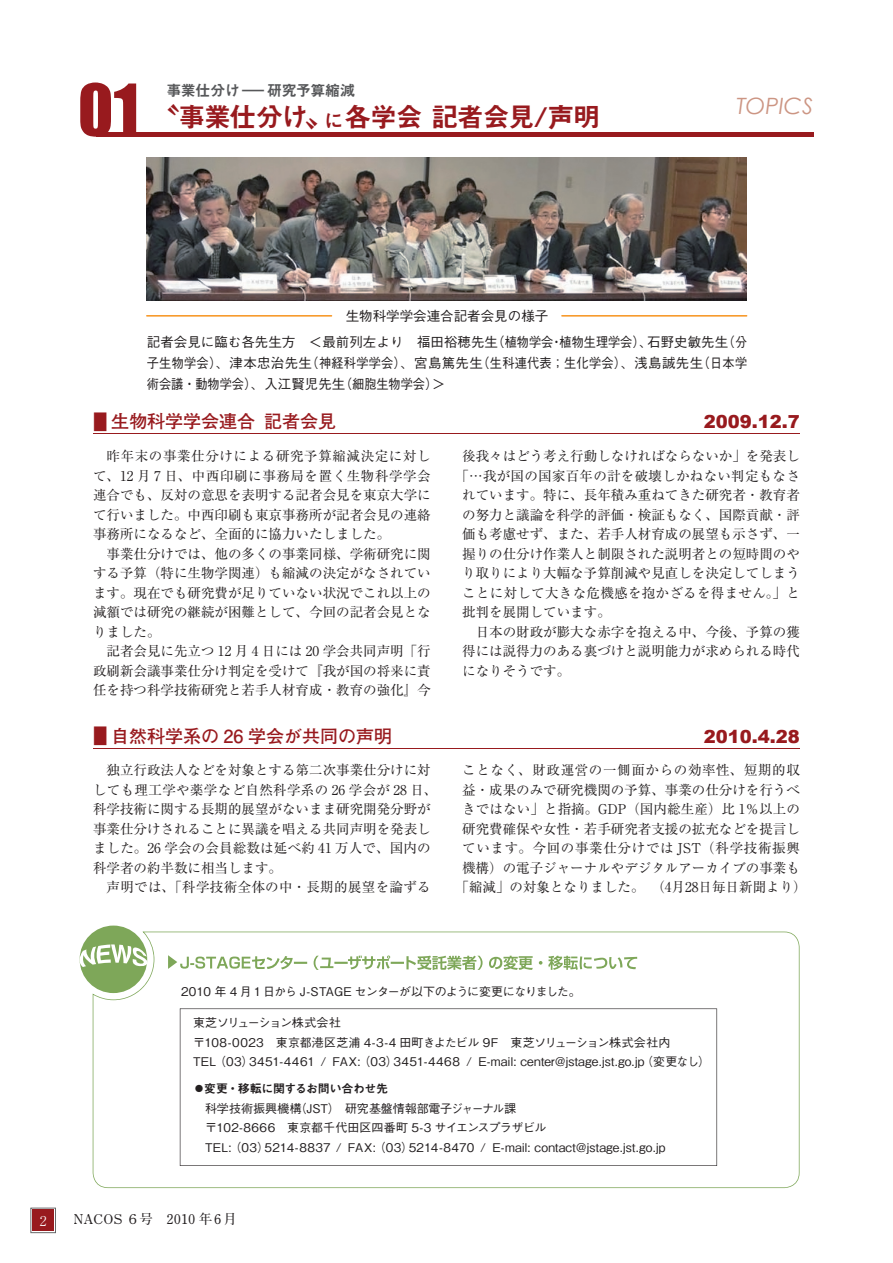
<style>
.page{position:relative;width:893px;height:1263px;background:#fff}
.page>*{position:absolute;margin:0;border:0;box-sizing:border-box;transform-origin:0 0}
.t1{font:66px "Impact";color:#981a1e}
.t2{font:27px "Midashi Go Pro MB31 90 msp RKSJ H";letter-spacing:-.05em;color:#981a1e}
.t3{font:italic 22.5px "Century Gothic";color:#cc9583}
.t4{font:18px "Futo Go B101 Pro Bold 90 msp RKSJ H";color:#981a1e}
.t5{font:900 18px "Arial";color:#981a1e}
.t6{font:15px "Midashi Go Pro MB31 90 msp RKSJ H";letter-spacing:-.03em;color:#57585a}
.t7{font:13.5px/19.5px "Ryumin Pro Regular 90 msp RKSJ H";color:#231f20;text-align:justify}
.t8{font:13.5px/21px "Gothic BBB Pro Medium 90 msp RKSJ H";letter-spacing:.02em;color:#231f20;scale:.9 1}
.t9{font:13.5px/25.5px "Gothic BBB Pro Medium 90 msp RKSJ H";color:#231f20;text-align:center}
.t10{font:13.5px "Ryumin Pro Regular 90 msp RKSJ H";letter-spacing:.025em;color:#231f20}
.t11{font:13.5px "Ryumin Pro Regular 90 msp RKSJ H";letter-spacing:.02em;color:#231f20}
.t12{font:13.5px "Futo Min A101 Pro Bold 90 msp RKSJ H";color:#231f20}
.t13{font:13.5px "Ryumin Pro Light 90 msp RKSJ H";color:#fff}
.t14{font:12px/19.5px "Gothic BBB Pro Medium 90 msp RKSJ H";color:#231f20}
.t15{font:12px "Gothic BBB Pro Medium 90 msp RKSJ H";letter-spacing:-.05em;color:#231f20}
.t16{font:12px "Midashi Go Pro MB31 90 msp RKSJ H";letter-spacing:-.03em;color:#231f20}
.s1{font-size:19.5px}
.s2{font-family:"Ryumin Pro Bold 90 msp RKSJ H";font-size:21.6px}
</style>
<div class="page">
<svg style="left:30px;top:1208px;width:26px;height:25px"></svg>
<div style="left:33px;top:1210px;width:21px;height:21px;background:#981a1e"></div>
<div style="left:96px;top:132px;width:717px;height:5px;background:#981a1e"></div>
<img style="left:147px;top:158px;width:599px;height:142px">
<div style="left:80px;top:926px;width:67px;height:67px;background:#7ea759;border-radius:50%"></div>
<svg style="left:79px;top:944px;width:14px;height:23px"></svg>
<svg style="left:93px;top:932px;width:706px;height:256px"></svg>
<hr style="left:146px;top:315px;width:186px;height:2px;background:#f7931d">
<hr style="left:561px;top:315px;width:186px;height:2px;background:#f7931d">
<hr style="left:93px;top:434px;width:707px;height:1px;background:#981a1e">
<hr style="left:93px;top:748px;width:707px;height:1px;background:#981a1e">
<h1 class="t1" style="left:78px;top:69px;width:62px">01</h1>
<p class="t6" style="left:166px;top:85px;width:190px">事業仕分け－研究予算縮減</p>
<h2 class="t2" style="left:166px;top:106px;width:435px">〝事業仕分け〟<span class="s1">に</span>各学会 記者会見/声明</h2>
<h3 class="t3" style="left:736px;top:92px;width:79px">TOPICS</h3>
<p class="t9" style="left:147px;top:305px;width:602px">生物科学学会連合記者会見の様子<br>記者会見に臨む各先生方　＜最前列左より　福田裕穂先生（植物学会・植物生理学会）、石野史敏先生（分</p>
<p class="t8" style="left:147px;top:354px;width:668px">子生物学会）、津本忠治先生（神経科学学会）、宮島篤先生（生科連代表；生化学会）、浅島誠先生（日本学術会議・動物学会）、入江賢児先生（細胞生物学会）＞</p>
<h3 class="t4" style="left:93px;top:415px;width:244px"><span class="s2">■</span> 生物科学学会連合 記者会見</h3>
<h3 class="t5" style="left:703px;top:409px;width:98px">2009.12.7</h3>
<p class="t7" style="left:93px;top:448px;width:339px;text-indent:13px">昨年末の事業仕分けによる研究予算縮減決定に対して、12 月 7 日、中西印刷に事務局を置く生物科学学会連合でも、反対の意思を表明する記者会見を東京大学にて行いました。中西印刷も東京事務所が記者会見の連絡事務所になるなど、全面的に協力いたしました。</p>
<p class="t7" style="left:93px;top:546px;width:339px;text-indent:14px">事業仕分けでは、他の多くの事業同様、学術研究に関する予算（特に生物学関連）も縮減の決定がなされています。現在でも研究費が足りていない状況でこれ以上の減額では研究の継続が困難として、今回の記者会見となりました。</p>
<p class="t7" style="left:93px;top:643px;width:339px;text-indent:14px">記者会見に先立つ 12 月 4 日には 20 学会共同声明「行政刷新会議事業仕分け判定を受けて『我が国の将来に責任を持つ科学技術研究と若手人材育成・教育の強化』今</p>
<p class="t7" style="left:462px;top:448px;width:339px">後我々はどう考え行動しなければならないか」を発表し</p>
<p class="t11" style="left:455px;top:471px;width:346px">「…我が国の国家百年の計を破壊しかねない判定もなさ</p>
<p class="t7" style="left:462px;top:487px;width:339px">れています。特に、長年積み重ねてきた研究者・教育者</p>
<p class="t7" style="left:462px;top:507px;width:339px">の努力と議論を科学的評価・検証もなく、国際貢献・評</p>
<p class="t7" style="left:462px;top:526px;width:339px">価も考慮せず、また、若手人材育成の展望も示さず、一</p>
<p class="t7" style="left:462px;top:546px;width:339px">握りの仕分け作業人と制限された説明者との短時間のや</p>
<p class="t7" style="left:462px;top:565px;width:339px">り取りにより大幅な予算削減や見直しを決定してしまう</p>
<p class="t10" style="left:462px;top:588px;width:339px">ことに対して大きな危機感を抱かざるを得ません。」と</p>
<p class="t7" style="left:462px;top:604px;width:150px">批判を展開しています。</p>
<p class="t7" style="left:476px;top:624px;width:325px">日本の財政が膨大な赤字を抱える中、今後、予算の獲</p>
<p class="t7" style="left:462px;top:643px;width:339px">得には説得力のある裏づけと説明能力が求められる時代</p>
<p class="t7" style="left:462px;top:663px;width:109px">になりそうです。</p>
<h3 class="t4" style="left:93px;top:729px;width:301px"><span class="s2">■</span> 自然科学系の 26 学会が共同の声明</h3>
<h3 class="t5" style="left:703px;top:723px;width:98px">2010.4.28</h3>
<p class="t7" style="left:93px;top:762px;width:346px;text-align:left;text-indent:14px">独立行政法人などを対象とする第二次事業仕分けに対しても理工学や薬学など自然科学系の 26 学会が 28 日、科学技術に関する長期的展望がないまま研究開発分野が事業仕分けされることに異議を唱える共同声明を発表しました。26 学会の会員総数は延べ約 41 万人で、国内の科学者の約半数に相当します。</p>
<p class="t10" style="left:106px;top:882px;width:326px">声明では、「科学技術全体の中・長期的展望を論ずる</p>
<p class="t7" style="left:455px;top:762px;width:352px;text-align:center">ことなく、財政運営の一側面からの効率性、短期的収益・成果のみで研究機関の予算、事業の仕分けを行うべきではない」と指摘。GDP（国内総生産）比 1％以上の研究費確保や女性・若手研究者支援の拡充などを提言しています。今回の事業仕分けでは JST（科学技術振興機構）の電子ジャーナルやデジタルアーカイブの事業も「縮減」の対象となりました。 （4月28日毎日新聞より）</p>
<p class="t15" style="left:181px;top:987px;width:401px">2010 年 4 月 1 日から J-STAGE センターが以下のように変更になりました。</p>
<p class="t14" style="left:193px;top:1014px;width:518px">東芝ソリューション株式会社<br>〒108-0023　東京都港区芝浦 4-3-4 田町きよたビル 9F　東芝ソリューション株式会社内<br>TEL （03）3451-4461 / FAX: （03）3451-4468 / E-mail: center@jstage.jst.go.jp（変更なし）</p>
<p class="t16" style="left:193px;top:1084px;width:197px">●変更・移転に関するお問い合わせ先</p>
<p class="t14" style="left:205px;top:1100px;width:462px">科学技術振興機構（JST）　研究基盤情報部電子ジャーナル課<br>〒102-8666　東京都千代田区四番町 5-3 サイエンスプラザビル<br>TEL: （03）5214-8837 / FAX: （03）5214-8470 / E-mail: contact@jstage.jst.go.jp</p>
<p class="t13" style="left:40px;top:1215px;width:8px">2</p>
<p class="t12" style="left:74px;top:1214px;width:164px">NACOS ６号　2010 年6月</p>
</div>
